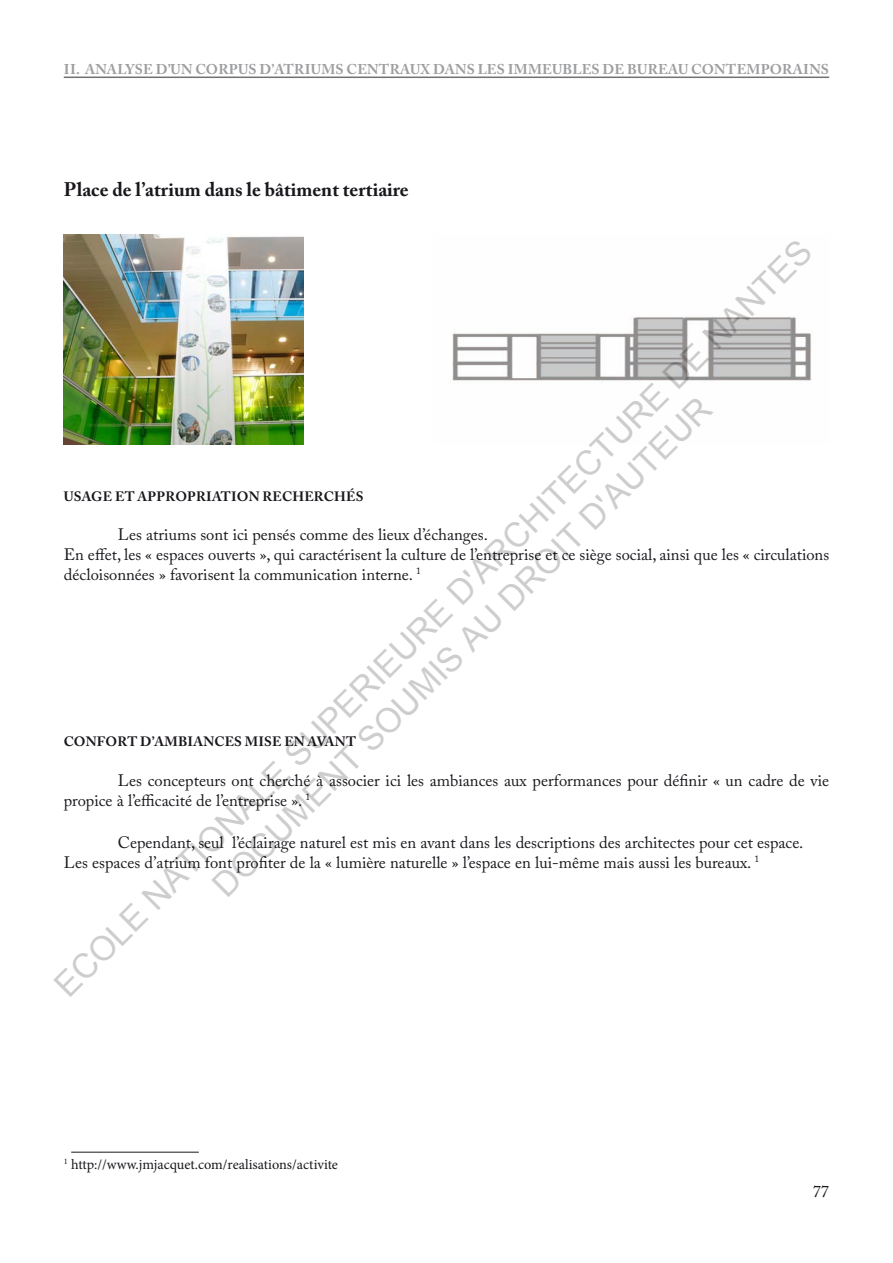
<style>
.page{position:relative;width:893px;height:1263px;background:#fff}
.page>*{position:absolute;margin:0;border:0;box-sizing:border-box;transform-origin:0 0}
.t1{font:33.9px/40.7px "Arial";color:rgb(0 0 0/.2);text-align:center}
.t2{font:700 19.5px "Adobe Caslon Pro";color:#1a171c}
.t3{font:16.5px/19.8px "Adobe Caslon Pro";color:#1a171c}
.t4{font:14.25px "Minion Pro";color:#1a171c}
.t5{font:700 14.1px "Adobe Caslon Pro";letter-spacing:.015em;color:#9d9ea0}
.t6{font:700 13.5px "Adobe Caslon Pro";letter-spacing:.015em;color:#1a171c}
</style>
<div class="page">
<img style="left:452px;top:316px;width:359px;height:65px">
<hr style="left:64px;top:77px;width:765px;height:1px;background:#707173">
<hr style="left:71px;top:1152px;width:128px;height:1px;background:#1a171c">
<img style="left:64px;top:234px;width:239px;height:211px">
<p class="t5" style="left:64px;top:61px;width:767px">II. ANALYSE D’UN CORPUS D’ATRIUMS CENTRAUX DANS LES IMMEUBLES DE BUREAU CONTEMPORAINS</p>
<p class="t2" style="left:64px;top:178px;width:346px">Place de l’atrium dans le bâtiment tertiaire</p>
<h1 class="t1" style="left:46px;top:977px;width:1056px;rotate:-45deg">ECOLE NATIONALE SUPERIEURE D'ARCHITECTURE DE NANTES<br>DOCUMENT SOUMIS AU DROIT D'AUTEUR</h1>
<p class="t6" style="left:64px;top:488px;width:301px">USAGE ET APPROPRIATION RECHERCHÉS</p>
<p class="t3" style="left:118px;top:525px;width:372px">Les atriums sont ici pensés comme des lieux d’échanges.</p>
<p class="t3" style="left:64px;top:544px;width:767px">En effet, les « espaces ouverts », qui caractérisent la culture de l’entreprise et ce siège social, ainsi que les « circulations décloisonnées » favorisent la communication interne. <sup>1</sup></p>
<p class="t6" style="left:64px;top:734px;width:294px">CONFORT D’AMBIANCES MISE EN AVANT</p>
<p class="t3" style="left:64px;top:770px;width:767px;text-indent:54px">Les concepteurs ont cherché à associer ici les ambiances aux performances pour définir « un cadre de vie propice à l’efficacité de l’entreprise ». <sup>1</sup></p>
<p class="t3" style="left:118px;top:832px;width:687px">Cependant, seul l’éclairage naturel est mis en avant dans les descriptions des architectes pour cet espace.</p>
<p class="t3" style="left:64px;top:852px;width:697px">Les espaces d’atrium font profiter de la « lumière naturelle » l’espace en lui-même mais aussi les bureaux. <sup>1</sup></p>
<p class="t4" style="left:64px;top:1155px;width:276px"><sup>1</sup> http://www.jmjacquet.com/realisations/activite</p>
<p class="t3" style="left:813px;top:1182px;width:18px">77</p>
</div>
